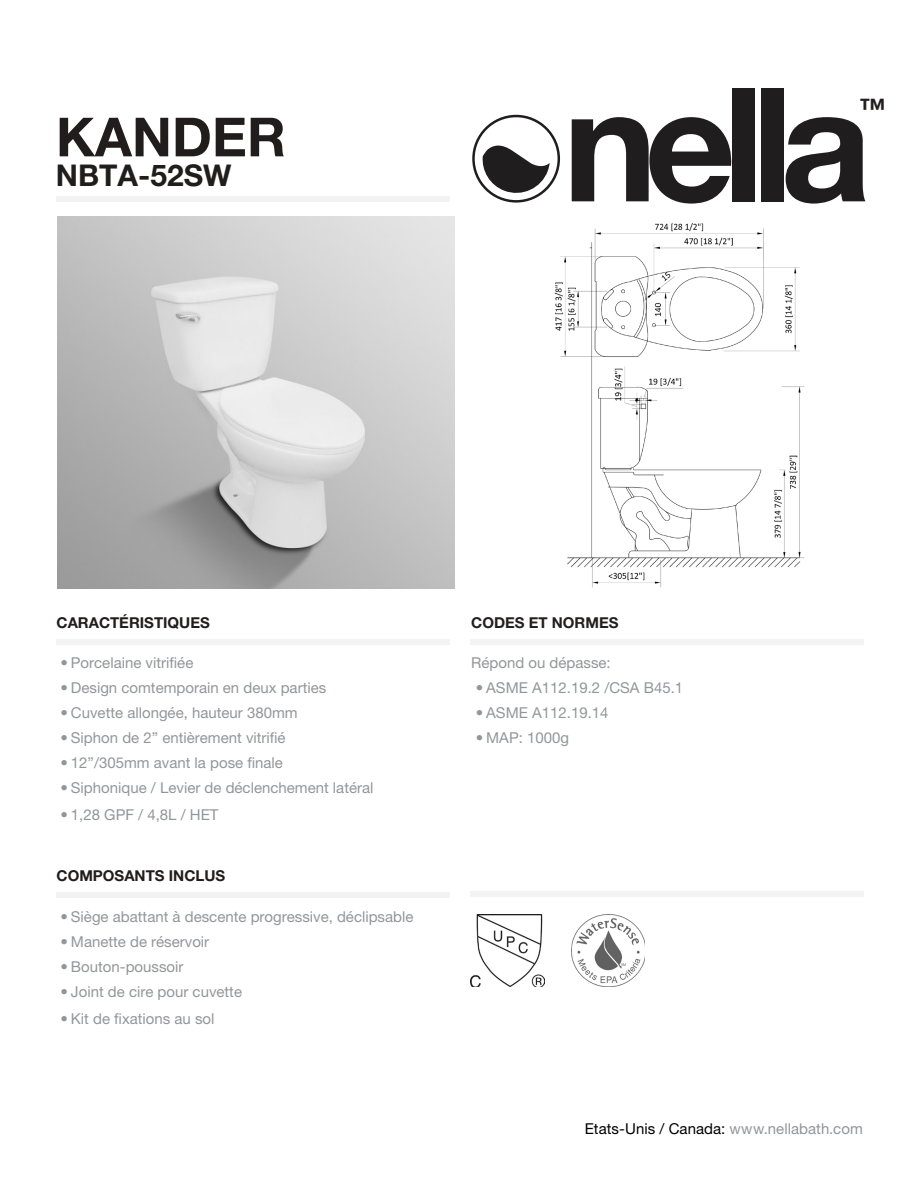
<style>
.page{position:relative;width:918px;height:1188px;background:#fff}
.page>*{position:absolute;margin:0;border:0;box-sizing:border-box;transform-origin:0 0}
.Product_Type{font:700 54px "Helvetica Neue LT Pro";color:#211d1d}
.Product_Type-2{font:700 30px "Helvetica Neue LT Pro";color:#211d1d}
.t1{font:700 27px "Helvetica Neue LT Pro";color:#231f1f}
.Text{font:15px "Helvetica Neue LT Pro";color:#939698}
.t2{font:15px "Helvetica Neue LT Pro";letter-spacing:.005em;color:#000}
.t3{font:700 15px "Helvetica Neue LT Pro";color:#211d1d}
.t4{font:700 15px "Helvetica Neue LT Pro";color:#231f1f}
.s1{color:#939598}
</style>
<div class="page">
<div style="left:56px;top:196px;width:393px;height:5px;background:#f3f3f3"></div>
<div style="left:56px;top:639px;width:393px;height:6px;background:#f3f3f3"></div>
<div style="left:56px;top:893px;width:393px;height:5px;background:#f3f3f3"></div>
<svg style="left:572px;top:117px;width:161px;height:87px"></svg>
<div style="left:733px;top:88px;width:22px;height:113px;background:#201d1e"></div>
<div style="left:761px;top:88px;width:23px;height:113px;background:#201d1e"></div>
<svg style="left:786px;top:117px;width:80px;height:87px"></svg>
<svg style="left:472px;top:115px;width:88px;height:88px"></svg>
<div style="left:471px;top:639px;width:393px;height:6px;background:#f3f3f3"></div>
<div style="left:471px;top:892px;width:393px;height:5px;background:#f3f3f3"></div>
<img style="left:471px;top:915px;width:74px;height:72px">
<img style="left:572px;top:915px;width:73px;height:72px">
<img style="left:57px;top:216px;width:397px;height:373px">
<img style="left:554px;top:223px;width:251px;height:365px">
<p class="Product_Type" style="left:56px;top:104px;width:231px">KANDER</p>
<p class="Product_Type-2" style="left:56px;top:157px;width:177px">NBTA-52SW</p>
<p class="t3" style="left:57px;top:613px;width:155px">CARACTÉRISTIQUES</p>
<p class="t4" style="left:471px;top:613px;width:149px">CODES ET NORMES</p>
<p class="Text" style="left:60px;top:654px;width:134px">• Porcelaine vitrifiée</p>
<p class="Text" style="left:60px;top:679px;width:267px">• Design comtemporain en deux parties</p>
<p class="Text" style="left:60px;top:704px;width:239px">• Cuvette allongée, hauteur 380mm</p>
<p class="Text" style="left:60px;top:729px;width:227px">• Siphon de 2” entièrement vitrifié</p>
<p class="Text" style="left:60px;top:754px;width:224px">• 12”/305mm avant la pose finale</p>
<p class="Text" style="left:60px;top:779px;width:315px">• Siphonique / Levier de déclenchement latéral</p>
<p class="Text" style="left:60px;top:806px;width:160px">• 1,28 GPF / 4,8L / HET</p>
<p class="t3" style="left:57px;top:867px;width:170px">COMPOSANTS INCLUS</p>
<p class="Text" style="left:60px;top:908px;width:355px">• Siège abattant à descente progressive, déclipsable</p>
<p class="Text" style="left:60px;top:933px;width:150px">• Manette de réservoir</p>
<p class="Text" style="left:60px;top:958px;width:125px">• Bouton-poussoir</p>
<p class="Text" style="left:60px;top:983px;width:183px">• Joint de cire pour cuvette</p>
<p class="Text" style="left:60px;top:1009px;width:156px">• Kit de fixations au sol</p>
<p class="Text" style="left:471px;top:654px;width:141px">Répond ou dépasse:</p>
<p class="Text" style="left:476px;top:679px;width:209px">• ASME A112.19.2 /CSA B45.1</p>
<p class="Text" style="left:476px;top:704px;width:134px">• ASME A112.19.14</p>
<p class="Text" style="left:476px;top:729px;width:95px">• MAP: 1000g</p>
<h3 class="t1" style="left:859px;top:91px;width:28px">™</h3>
<p class="t2" style="left:585px;top:1120px;width:280px">Etats-Unis / Canada: <span class="s1">www.nellabath.com</span></p>
</div>
